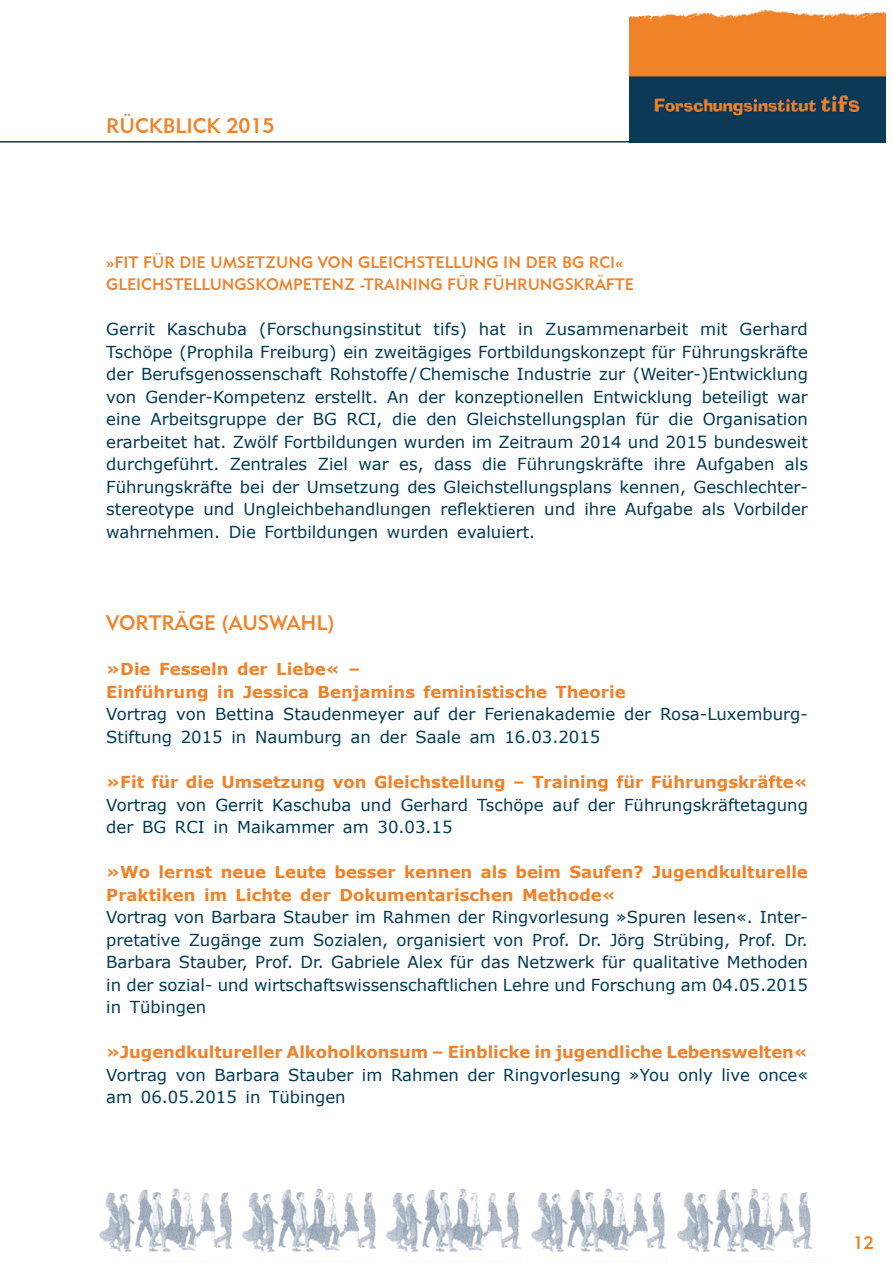
<style>
.page{position:relative;width:893px;height:1263px;background:#fff}
.page>*{position:absolute;margin:0;border:0;box-sizing:border-box;transform-origin:0 0}
.t1{font:21px "Geometric 415 BT Medium A";color:#f08229}
.t2{font:18px "Geometric 415 BT Medium A";color:#f08229}
.t3{font:16.5px/22.5px "Verdana";color:#003a53}
.t4{font:700 16.5px/22.5px "Verdana";color:#f08229}
.t5{font:16.5px "Geometric 415 BT Medium A";color:#f08229}
</style>
<div class="page">
<img style="left:99px;top:1188px;width:133px;height:75px">
<img style="left:242px;top:1188px;width:134px;height:75px">
<img style="left:386px;top:1188px;width:135px;height:75px">
<img style="left:629px;top:9px;width:256px;height:133px">
<img style="left:531px;top:1188px;width:136px;height:75px">
<img style="left:677px;top:1188px;width:153px;height:75px">
<hr style="left:0;top:141px;width:638px;height:2px;background:#003a53">
<p class="t1" style="left:106px;top:113px;width:170px">RÜCKBLICK 2015</p>
<p class="t5" style="left:106px;top:252px;width:17px">»FIT</p>
<p class="t5" style="left:143px;top:252px;width:105px">FÜR DIE UMSETZ</p>
<p class="t5" style="left:276px;top:252px;width:92px">UNG VON GLEI</p>
<p class="t5" style="left:393px;top:252px;width:34px">CHSTELL</p>
<p class="t5" style="left:462px;top:252px;width:163px">UNG IN DER BG RCI«</p>
<p class="t5" style="left:106px;top:274px;width:10px">GLEI</p>
<p class="t5" style="left:141px;top:274px;width:34px">CHSTELL</p>
<p class="t5" style="left:210px;top:274px;width:105px">UNGSKOMPETENZ</p>
<p class="t5" style="left:360px;top:274px;width:45px">-TRAININ</p>
<p class="t5" style="left:430px;top:274px;width:195px">G FÜR FÜHRUNGSKRÄFTE</p>
<p class="t3" style="left:106px;top:318px;width:703px;text-align:justify">Gerrit Kaschuba (Forschungsinstitut tifs) hat in Zusammenarbeit mit Gerhard Tschöpe (Prophila Freiburg) ein zweitägiges Fortbildungskonzept für Führungskräfte der Berufsgenossenschaft Rohstoffe/Chemische Industrie zur (Weiter-)Entwicklung von Gender-Kompetenz erstellt. An der konzeptionellen Entwicklung beteiligt war eine Arbeitsgruppe der BG RCI, die den Gleichstellungsplan für die Organisation erarbeitet hat. Zwölf Fortbildungen wurden im Zeitraum 2014 und 2015 bundesweit durchgeführt. Zentrales Ziel war es, dass die Führungskräfte ihre Aufgaben als Führungskräfte bei der Umsetzung des Gleichstellungsplans kennen, Geschlechter&shy;stereotype und Ungleichbehandlungen reflektieren und ihre Aufgabe als Vorbilder wahrnehmen. Die Fortbildungen wurden evaluiert.</p>
<p class="t1" style="left:106px;top:610px;width:43px">VORTR</p>
<p class="t1" style="left:175px;top:610px;width:161px">ÄGE (AUSWAHL)</p>
<p class="t4" style="left:106px;top:658px;width:521px">»Die Fesseln der Liebe« –<br>Einführung in Jessica Benjamins feministische Theorie</p>
<p class="t3" style="left:106px;top:703px;width:703px">Vortrag von Bettina Staudenmeyer auf der Ferienakademie der Rosa-Luxemburg-<br>Stiftung 2015 in Naumburg an der Saale am 16.03.2015</p>
<p class="t4" style="left:106px;top:770px;width:703px">»Fit für die U msetzung von Gleichstellung – Training für Führungskräfte«</p>
<p class="t3" style="left:106px;top:793px;width:703px">Vortrag von Gerrit Kaschuba und Gerhard Tschöpe auf der Führungskräftetagung der BG RCI in Maikammer am 30.03.15</p>
<p class="t4" style="left:106px;top:860px;width:703px">»Wo lernst neue Leute besser kennen als beim Saufen? Jugendkulturelle<br>Praktiken im Lichte der Dokumentarischen Methode«</p>
<p class="t3" style="left:106px;top:905px;width:703px">Vortrag von Barbara Stauber im Rahmen der Ringvorlesung »Spuren lesen«. Inter&shy;pretative Zugänge zum Sozialen, organisiert von Prof. Dr. Jörg Strübing, Prof. Dr.<br>Barbara Stauber, Prof. Dr. Gabriele Alex für das Netzwerk für qualitative Methoden in der sozial- und wirtschaftswissenschaftlichen Lehre und Forschung am 04.05.2015 in Tübingen</p>
<p class="t4" style="left:106px;top:1040px;width:703px">»Jugendkultureller Alkoholkonsum – Einblicke in jugendliche Lebenswelten«</p>
<p class="t3" style="left:106px;top:1063px;width:703px">Vortrag von Barbara Stauber im Rahmen der Ringvorlesung »You only live once« am 06.05.2015 in Tübingen</p>
<p class="t2" style="left:853px;top:1232px;width:22px">12</p>
</div>
